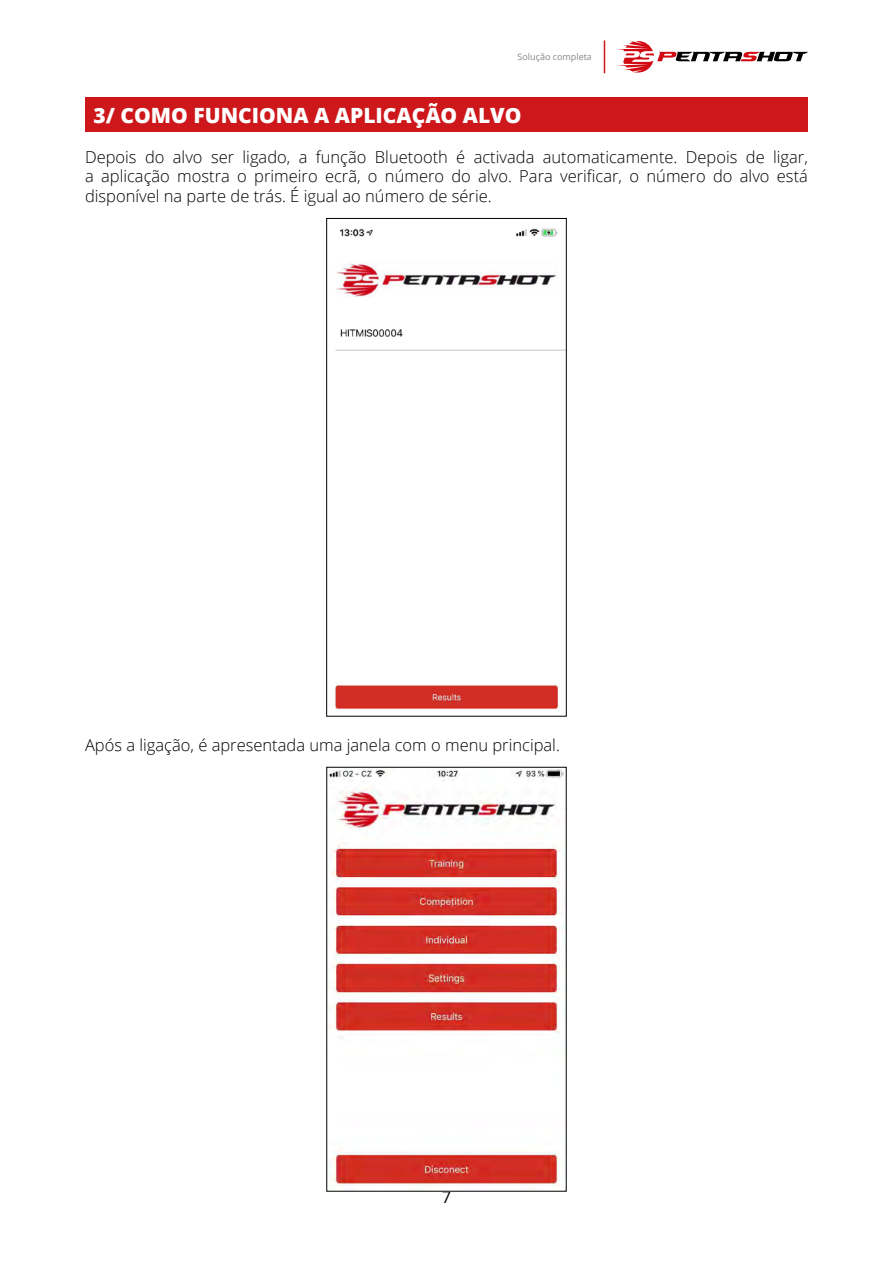
<style>
.page{position:relative;width:893px;height:1263px;background:#fff}
.page>*{position:absolute;margin:0;border:0;box-sizing:border-box;transform-origin:0 0}
.t1{font:800 21px "Open Sans";color:#fff}
.t2{font:300 16.5px/19.8px "Open Sans";color:#000;text-align:justify}
.t3{font:16.5px "Open Sans";color:#000}
.t4{font:9px "Open Sans";color:#878787}
</style>
<div class="page">
<hr style="left:604px;top:40px;width:1px;height:33px;background:#cd171a">
<svg style="left:617px;top:40px;width:191px;height:33px"></svg>
<div style="left:85px;top:98px;width:723px;height:34px;background:#cd171a"></div>
<img style="left:335px;top:228px;width:229px;height:482px">
<div style="left:326px;top:218px;width:240px;height:498px;border:1px solid #000"></div>
<img style="left:329px;top:769px;width:235px;height:417px">
<p class="t4" style="left:518px;top:50px;width:76px">Solução completa</p>
<p class="t1" style="left:94px;top:99px;width:430px">3/ COMO FUNCIONA A APLICAÇÃO ALVO</p>
<p class="t2" style="left:85px;top:146px;width:724px">Depois do alvo ser ligado, a função Bluetooth é activada automaticamente. Depois de ligar, a aplicação mostra o primeiro ecrã, o número do alvo. Para verificar, o número do alvo está disponível na parte de trás. É igual ao número de série.</p>
<p class="t2" style="left:85px;top:735px;width:476px">Após a ligação, é apresentada uma janela com o menu principal.</p>
<p class="t3" style="left:442px;top:1185px;width:11px">7</p>
</div>
